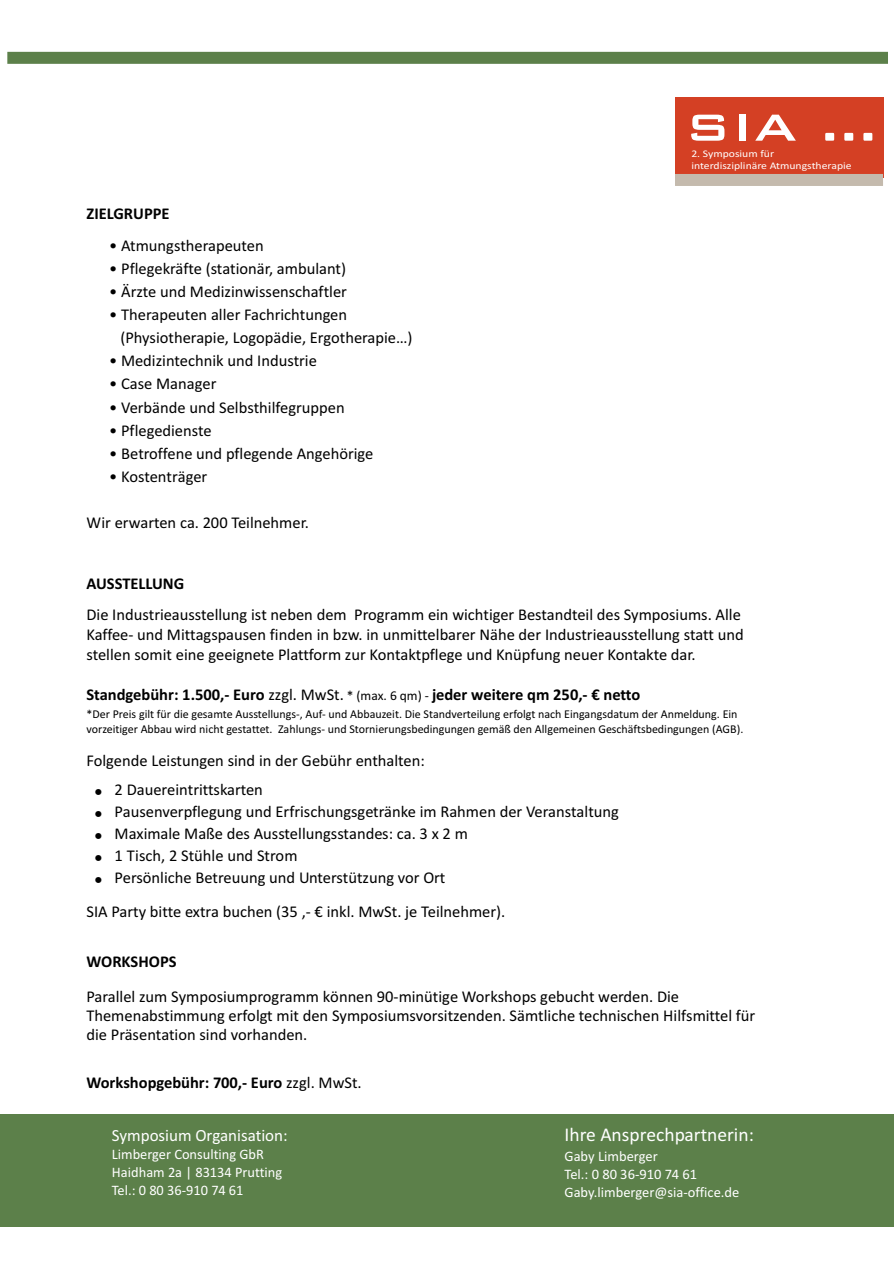
<style>
.page{position:relative;width:894px;height:1263px;background:#fff}
.page>*{position:absolute;margin:0;border:0;box-sizing:border-box;transform-origin:0 0}
.t1{font:50.4px "Bank Gothic Md BT";color:#fff;scale:1.14 1}
.t2{font:19.5px "Calibri";color:#fff}
.t3{font:17.1px "Calibri";color:#fff}
.t4{font:16.5px/22.2px "Calibri";color:#000}
.t5{font:700 16.5px "Calibri";color:#000}
.t6{font:14.55px/17.7px "Calibri";color:#fff}
.t7{font:12px/14.7px "Calibri";color:#000}
.t8{font:10.2px/12.5px "Calibri";color:#fff;scale:1.14 1}
.s1{font-weight:400}
.s2{font-weight:400;font-size:13.5px}
</style>
<div class="page">
<div style="left:0;top:1114px;width:893px;height:113px;background:#5c804a"></div>
<svg style="left:7px;top:51px;width:881px;height:13px;background:#688957"></svg>
<div style="left:675px;top:97px;width:208px;height:81px;background:#d44024"></div>
<svg style="left:675px;top:168px;width:209px;height:18px"></svg>
<p class="t5" style="left:86px;top:207px;width:85px">ZIELGRUPPE</p>
<p class="t4" style="left:109px;top:235px;width:156px">• Atmungstherapeuten</p>
<p class="t4" style="left:109px;top:258px;width:238px">• Pflegekräfte (stationär, ambulant)</p>
<p class="t4" style="left:109px;top:282px;width:239px">• Ärzte und Medizinwissenschaftler</p>
<p class="t4" style="left:120px;top:304px;width:294px;line-height:23.1px;text-indent:-11px">• Therapeuten aller Fachrichtungen (Physiotherapie, Logopädie, Ergotherapie…)</p>
<p class="t4" style="left:109px;top:351px;width:209px">• Medizintechnik und Industrie</p>
<p class="t4" style="left:109px;top:374px;width:109px">• Case Manager</p>
<p class="t4" style="left:109px;top:397px;width:237px">• Verbände und Selbsthilfegruppen</p>
<p class="t4" style="left:109px;top:420px;width:104px">• Pflegedienste</p>
<p class="t4" style="left:109px;top:444px;width:266px">• Betroffene und pflegende Angehörige</p>
<p class="t4" style="left:109px;top:467px;width:100px">• Kostenträger</p>
<p class="t4" style="left:86px;top:513px;width:224px">Wir erwarten ca. 200 Teilnehmer.</p>
<h1 class="t1" style="left:685px;top:102px;width:171px">SIA ...</h1>
<p class="t8" style="left:691px;top:148px;width:142px">2. Symposium für interdisziplinäre Atmungstherapie</p>
<p class="t5" style="left:86px;top:576px;width:99px">AUSSTELLUNG</p>
<p class="t4" style="left:86px;top:606px;width:659px;line-height:20.1px">Die Industrieausstellung ist neben dem Programm ein wichtiger Bestandteil des Symposiums. Alle<br>Kaffee- und Mittagspausen finden in bzw. in unmittelbarer Nähe der Industrieausstellung statt und stellen somit eine geeignete Plattform zur Kontaktpflege und Knüpfung neuer Kontakte dar.</p>
<p class="t5" style="left:86px;top:688px;width:555px">Standgebühr: 1.500,- Euro <span class="s1">zzgl. MwSt.</span> <span class="s2">* (max. 6 qm) -</span> jeder weitere qm 250,- € netto</p>
<p class="t7" style="left:86px;top:708px;width:658px">*Der Preis gilt für die gesamte Ausstellungs-, Auf- und Abbauzeit. Die Standverteilung erfolgt nach Eingangsdatum der Anmeldung. Ein vorzeitiger Abbau wird nicht gestattet. Zahlungs- und Stornierungsbedingungen gemäß den Allgemeinen Geschäftsbedingungen (AGB).</p>
<p class="t4" style="left:115px;top:748px;width:312px;line-height:28.2px;text-indent:-28px">Folgende Leistungen sind in der Gebühr enthalten:<br>2 Dauereintrittskarten</p>
<p class="t4" style="left:115px;top:801px;width:506px">Pausenverpflegung und Erfrischungsgetränke im Rahmen der Veranstaltung Maximale Maße des Ausstellungsstandes: ca. 3 x 2 m<br>1 Tisch, 2 Stühle und Strom<br>Persönliche Betreuung und Unterstützung vor Ort</p>
<p class="t4" style="left:86px;top:902px;width:421px">SIA Party bitte extra buchen (35 ,- € inkl. MwSt. je Teilnehmer).</p>
<p class="t5" style="left:86px;top:955px;width:92px">WORKSHOPS</p>
<p class="t4" style="left:86px;top:988px;width:670px;line-height:19.2px">Parallel zum Symposiumprogramm können 90-minütige Workshops gebucht werden. Die<br>Themenabstimmung erfolgt mit den Symposiumsvorsitzenden. Sämtliche technischen Hilfsmittel für die Präsentation sind vorhanden.</p>
<p class="t5" style="left:86px;top:1075px;width:277px">Workshopgebühr: 700,- Euro <span class="s1">zzgl. MwSt.</span></p>
<p class="t3" style="left:112px;top:1128px;width:177px">Symposium Organisation:</p>
<p class="t6" style="left:112px;top:1147px;width:172px">Limberger Consulting GbR<br>Haidham 2a | 83134 Prutting<br>Tel.: 0 80 36-910 74 61</p>
<p class="t2" style="left:565px;top:1126px;width:191px">Ihre Ansprechpartnerin:</p>
<p class="t6" style="left:565px;top:1148px;width:176px;line-height:18.1px">Gaby Limberger<br>Tel.: 0 80 36-910 74 61<br>Gaby.limberger@sia-office.de</p>
</div>
